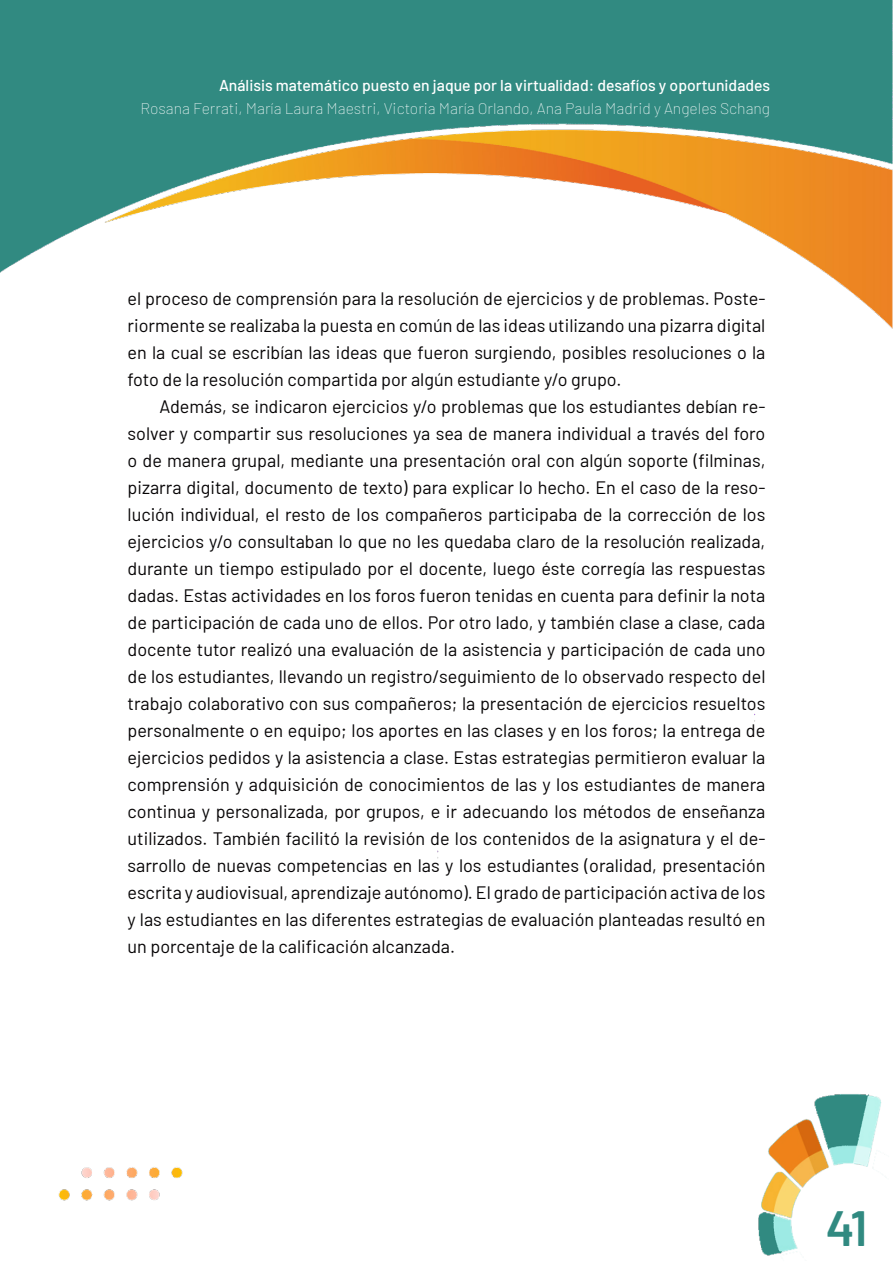
<style>
.page{position:relative;width:893px;height:1276px;background:#fff}
.page>*{position:absolute;margin:0;border:0;box-sizing:border-box;transform-origin:0 0}
.t1{font:600 49.5px "Barlow";color:#318a81}
.Párrafo{font:18px/27px "Barlow";color:#060405;text-align:justify}
.t2{font:100 15.75px "Barlow";color:#fff}
.t3{font:500 15.75px "Barlow";color:#fff}
</style>
<div class="page">
<img style="left:0;top:0;width:893px;height:1256px">
<p class="t3" style="left:219px;top:74px;width:553px">Análisis matemático puesto en jaque por la virtualidad: desafíos y oportunidades</p>
<p class="t2" style="left:140px;top:97px;width:631px">Rosana Ferrati, María Laura Maestri, Victoria María Orlando, Ana Paula Madrid y Angeles Schang</p>
<p class="Párrafo" style="left:128px;top:284px;width:639px">el proceso de comprensión para la resolución de ejercicios y de problemas. Poste&shy;riormente se realizaba la puesta en común de las ideas utilizando una pizarra digital en la cual se escribían las ideas que fueron surgiendo, posibles resoluciones o la foto de la resolución compartida por algún estudiante y/o grupo.</p>
<p class="Párrafo" style="left:128px;top:392px;width:639px;text-indent:32px">Además, se indicaron ejercicios y/o problemas que los estudiantes debían re&shy;solver y compartir sus resoluciones ya sea de manera individual a través del foro o de manera grupal, mediante una presentación oral con algún soporte (filminas, pizarra digital, documento de texto) para explicar lo hecho. En el caso de la reso&shy;lución individual, el resto de los compañeros participaba de la corrección de los ejercicios y/o consultaban lo que no les quedaba claro de la resolución realizada, durante un tiempo estipulado por el docente, luego éste corregía las respuestas dadas. Estas actividades en los foros fueron tenidas en cuenta para definir la nota de participación de cada uno de ellos. Por otro lado, y también clase a clase, cada docente tutor realizó una evaluación de la asistencia y participación de cada uno de los estudiantes, llevando un registro/seguimiento de lo observado respecto del trabajo colaborativo con sus compañeros; la presentación de ejercicios resueltos personalmente o en equipo; los aportes en las clases y en los foros; la entrega de ejercicios pedidos y la asistencia a clase. Estas estrategias permitieron evaluar la comprensión y adquisición de conocimientos de las y los estudiantes de manera continua y personalizada, por grupos, e ir adecuando los métodos de enseñanza utilizados. También facilitó la revisión de los contenidos de la asignatura y el de&shy;sarrollo de nuevas competencias en las y los estudiantes (oralidad, presentación escrita y audiovisual, aprendizaje autónomo). El grado de participación activa de los y las estudiantes en las diferentes estrategias de evaluación planteadas resultó en un porcentaje de la calificación alcanzada.</p>
<h1 class="t1" style="left:826px;top:1191px;width:43px">41</h1>
</div>
